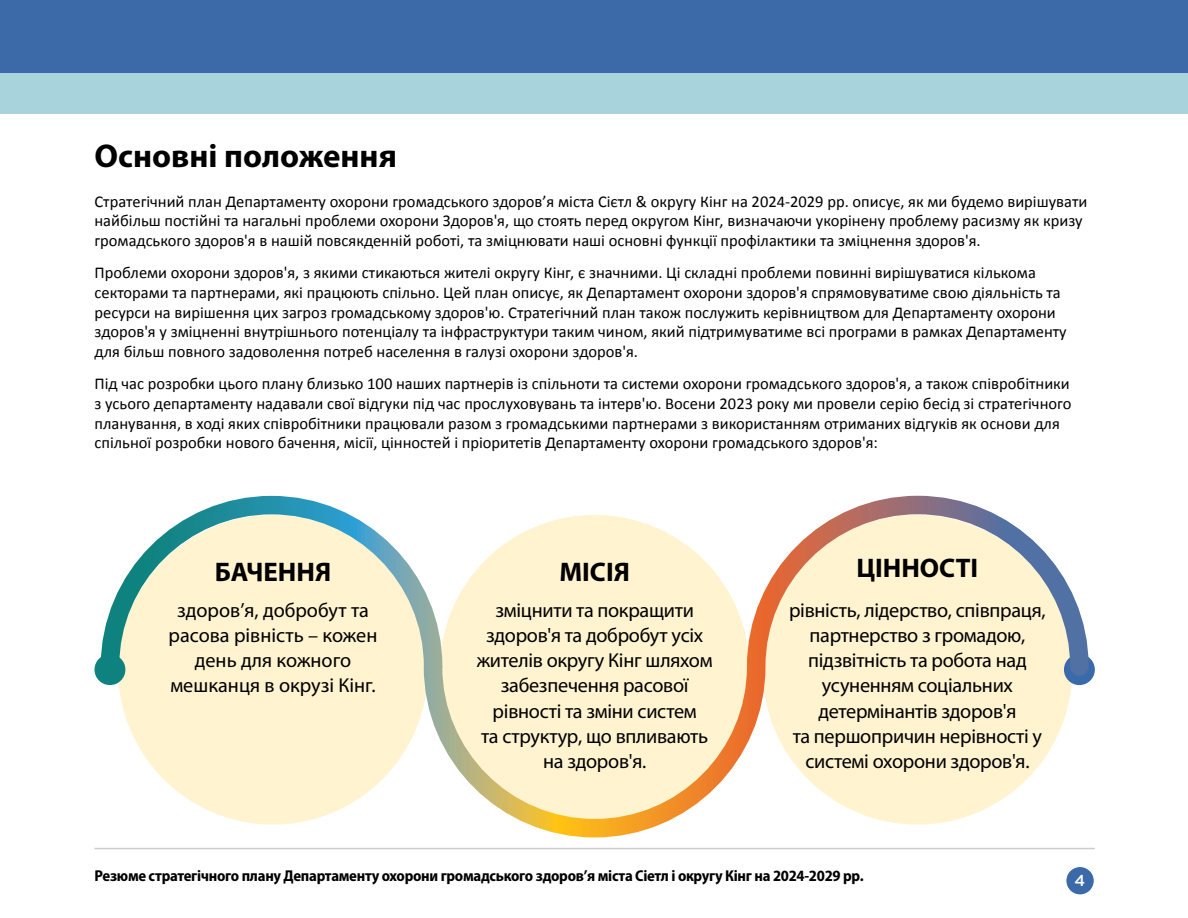
<style>
.page{position:relative;width:1188px;height:918px;background:#fff}
.page>*{position:absolute;margin:0;border:0;box-sizing:border-box;transform-origin:0 0}
.t1{font:700 33px "Myriad Pro";color:#000}
.t2{font:700 27px "Myriad Pro";color:#000}
.t3{font:20.25px/25.3px "Myriad Pro";letter-spacing:-.015em;color:#000;text-align:center}
.t4{font:16.5px/19.8px "Calibri";color:#000}
.t5{font:700 semi-condensed 15.75px "Myriad Pro";letter-spacing:-.015em;color:#000}
.t6{font:500 15.75px "Gotham";color:#fff}
</style>
<div class="page">
<div style="left:1066px;top:867px;width:28px;height:28px;background:#3c6aa9;border-radius:50%"></div>
<div style="left:1065px;top:866px;width:30px;height:30px;border:1px solid #fff;border-radius:50%"></div>
<div style="left:0;top:73px;width:1188px;height:40px;background:#a8d2dc"></div>
<div style="left:0;top:0;width:1188px;height:73px;background:#3c6aa9"></div>
<hr style="left:94px;top:848px;width:1001px;height:1px;background:#cbcdce">
<svg style="left:94px;top:495px;width:1001px;height:343px"></svg>
<h1 class="t1" style="left:94px;top:137px;width:304px">Основні положення</h1>
<p class="t4" style="left:94px;top:191px;width:994px">Стратегічний план Департаменту охорони громадського здоров’я міста Сієтл &amp; округу Кінг на 2024-2029 рр. описує, як ми будемо вирішувати найбільш постійні та нагальні проблеми охорони Здоров'я, що стоять перед округом Кінг, визначаючи укорінену проблему расизму як кризу громадського здоров'я в нашій повсякденній роботі, та зміцнювати наші основні функції профілактики та зміцнення здоров'я.</p>
<p class="t4" style="left:94px;top:263px;width:974px">Проблеми охорони здоров'я, з якими стикаються жителі округу Кінг, є значними. Ці складні проблеми повинні вирішуватися кількома секторами та партнерами, які працюють спільно. Цей план описує, як Департамент охорони здоров'я спрямовуватиме свою діяльність та ресурси на вирішення цих загроз громадському здоров'ю. Стратегічний план також послужить керівництвом для Департаменту охорони здоров'я у зміцненні внутрішнього потенціалу та інфраструктури таким чином, який підтримуватиме всі програми в рамках Департаменту для більш повного задоволення потреб населення в галузі охорони здоров'я.</p>
<p class="t4" style="left:94px;top:374px;width:978px">Під час розробки цього плану близько 100 наших партнерів із спільноти та системи охорони громадського здоров'я, а також співробітники з усього департаменту надавали свої відгуки під час прослуховувань та інтерв'ю. Восени 2023 року ми провели серію бесід зі стратегічного планування, в ході яких співробітники працювали разом з громадськими партнерами з використанням отриманих відгуків як основи для спільної розробки нового бачення, місії, цінностей і пріоритетів Департаменту охорони громадського здоров'я:</p>
<h2 class="t2" style="left:215px;top:557px;width:118px">БАЧЕННЯ</h2>
<h2 class="t2" style="left:559px;top:557px;width:72px">МІСІЯ</h2>
<h2 class="t2" style="left:856px;top:553px;width:123px">ЦІННОСТІ</h2>
<p class="t3" style="left:169px;top:597px;width:210px">здоров’я, добробут та расова рівність – кожен день для кожного мешканця в окрузі Кінг.</p>
<p class="t3" style="left:477px;top:597px;width:237px">зміцнити та покращити здоров'я та добробут усіх жителів округу Кінг шляхом забезпечення расової рівності та зміни систем<br>та структур, що впливають на здоров'я.</p>
<p class="t3" style="left:789px;top:597px;width:258px">рівність, лідерство, співпраця, партнерство з громадою, підзвітність та робота над усуненням соціальних детермінантів здоров'я<br>та першопричин нерівності у системі охорони здоров'я.</p>
<p class="t5" style="left:94px;top:867px;width:771px">Резюме стратегічного плану Департаменту охорони громадського здоров’я міста Сіетл і округу Кінг на 2024-2029 рр.</p>
<p class="t6" style="left:1074px;top:870px;width:12px">4</p>
</div>
